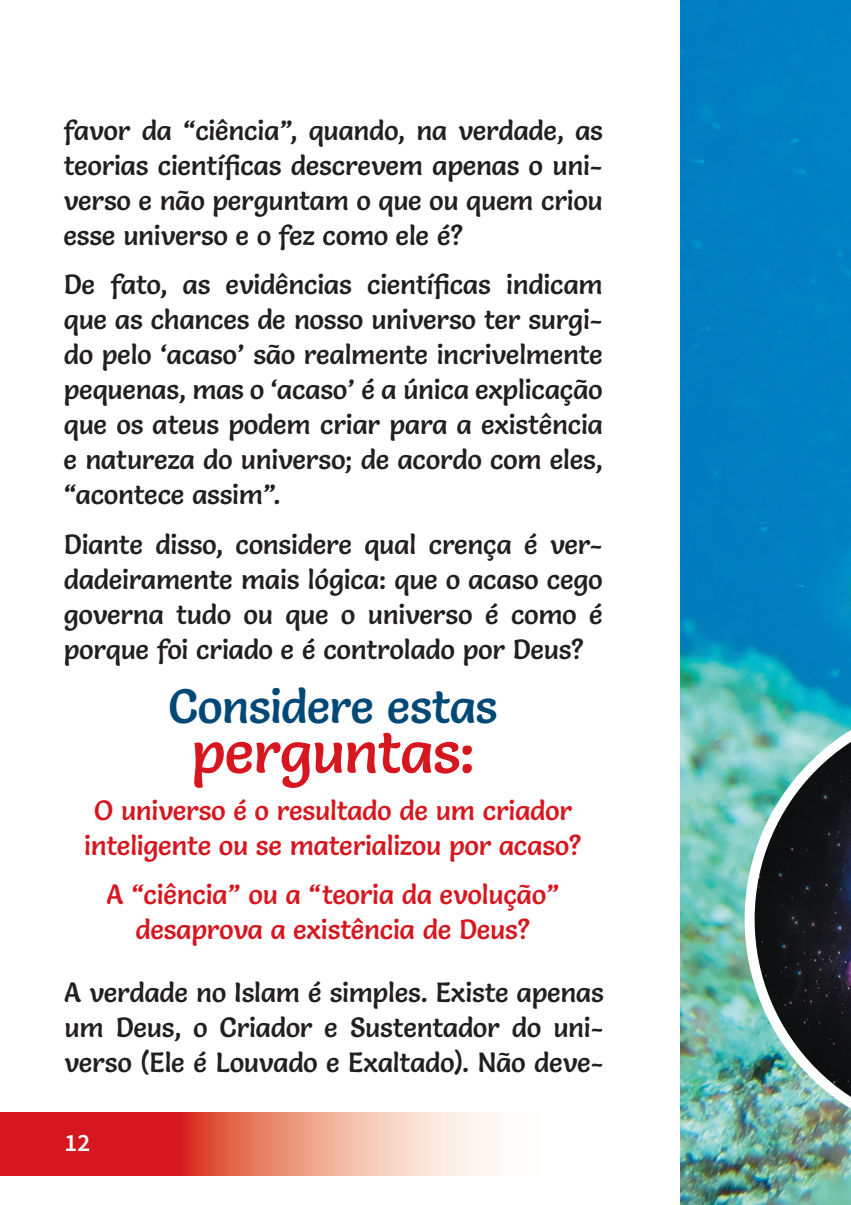
<style>
.page{position:relative;width:851px;height:1205px;background:#fff}
.page>*{position:absolute;margin:0;border:0;box-sizing:border-box;transform-origin:0 0}
.Texto_FINAL{font:60px "Salsa";letter-spacing:-.015em;color:#d7171f}
.Texto_FINAL-2{font:47.5px "Salsa";letter-spacing:-.01em;color:#004876}
.Texto_FINAL-3{font:27.5px/35px "Salsa";letter-spacing:-.005em;color:#231f20;text-align:justify}
.Texto_FINAL-4{font:27.5px/35px "Salsa";letter-spacing:-.01em;color:#d7171f;text-align:center}
.t1{font:600 25px "Source Sans Pro";color:#fff}
</style>
<div class="page">
<svg style="left:0;top:1113px;width:491px;height:62px;background:#e6736b"></svg>
<img style="left:680px;top:0;width:170px;height:1205px">
<img style="left:744px;top:697px;width:106px;height:444px">
<p class="Texto_FINAL-3" style="left:64px;top:113px;width:540px">favor da “ciência”, quando, na verdade, as teorias científicas descrevem apenas o uni&shy;verso e não perguntam o que ou quem criou esse universo e o fez como ele é?</p>
<p class="Texto_FINAL-3" style="left:64px;top:267px;width:540px">De fato, as evidências científicas indicam que as chances de nosso universo ter surgi&shy;do pelo ‘acaso’ são realmente incrivelmente pequenas, mas o ‘acaso’ é a única explicação que os ateus podem criar para a existência e natureza do universo; de acordo com eles, “acontece assim”.</p>
<p class="Texto_FINAL-3" style="left:64px;top:526px;width:540px">Diante disso, considere qual crença é ver&shy;dadeiramente mais lógica: que o acaso cego governa tudo ou que o universo é como é porque foi criado e é controlado por Deus?</p>
<p class="Texto_FINAL-2" style="left:169px;top:677px;width:330px">Considere estas</p>
<p class="Texto_FINAL" style="left:191px;top:714px;width:285px">perguntas:</p>
<p class="Texto_FINAL-4" style="left:84px;top:792px;width:499px">O universo é o resultado de um criador inteligente ou se materializou por acaso?</p>
<p class="Texto_FINAL-4" style="left:107px;top:876px;width:454px">A “ciência” ou a “teoria da evolução” desaprova a existência de Deus?</p>
<p class="Texto_FINAL-3" style="left:64px;top:974px;width:540px">A verdade no Islam é simples. Existe apenas um Deus, o Criador e Sustentador do uni&shy;verso (Ele é Louvado e Exaltado). Não deve-</p>
<p class="t1" style="left:64px;top:1126px;width:27px">12</p>
</div>
